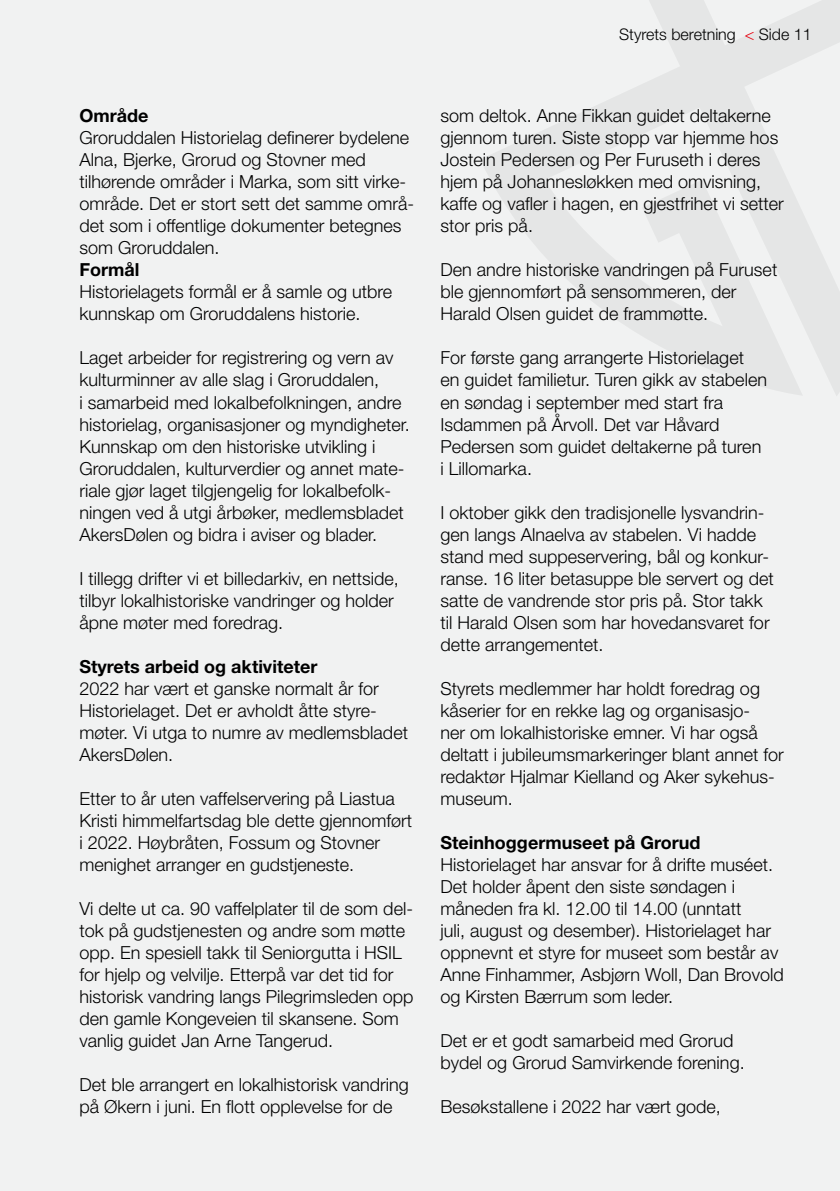
<style>
.page{position:relative;width:840px;height:1191px;background:#fff}
.page>*{position:absolute;margin:0;border:0;box-sizing:border-box;transform-origin:0 0}
.t1{font:300 18px/22px "Helvetica Neue LT Std";color:#000}
.t2{font:700 18px "Helvetica Neue LT Std";color:#000}
.t3{font:300 16px "Helvetica Neue LT Std";color:#000}
.s1{color:#e7000e}
</style>
<div class="page">
<div style="left:0;top:0;width:839px;height:1191px;background:#f1f2f2"></div>
<svg style="left:481px;top:0;width:358px;height:396px"></svg>
<svg style="left:481px;top:0;width:104px;height:113px"></svg>
<p class="t2" style="left:79px;top:105px;width:70px">Område</p>
<p class="t1" style="left:79px;top:127px;width:331px">Groruddalen Historielag definerer bydelene<br>Alna, Bjerke, Grorud og Stovner med</p>
<p class="t1" style="left:79px;top:171px;width:336px">tilhørende områder i Marka, som sitt virke&shy;område. Det er stort sett det samme områ&shy;det som i offentlige dokumenter betegnes som Groruddalen.</p>
<p class="t2" style="left:79px;top:259px;width:61px">Formål</p>
<p class="t1" style="left:79px;top:281px;width:314px">Historielagets formål er å samle og utbre</p>
<p class="t1" style="left:79px;top:303px;width:282px">kunnskap om Groruddalens historie.</p>
<p class="t1" style="left:79px;top:347px;width:315px">Laget arbeider for registrering og vern av kulturminner av alle slag i Groruddalen,</p>
<p class="t1" style="left:79px;top:391px;width:332px">i samarbeid med lokalbefolkningen, andre historielag, organisasjoner og myndigheter.<br>Kunnskap om den historiske utvikling i</p>
<p class="t1" style="left:79px;top:457px;width:326px">Groruddalen, kulturverdier og annet mate&shy;riale gjør laget tilgjengelig for lokalbefolk-</p>
<p class="t1" style="left:79px;top:501px;width:326px">ningen ved å utgi årbøker, medlemsbladet<br>AkersDølen og bidra i aviser og blader.</p>
<p class="t1" style="left:79px;top:567px;width:321px">I tillegg drifter vi et billedarkiv, en nettside, tilbyr lokalhistoriske vandringer og holder</p>
<p class="t1" style="left:79px;top:611px;width:205px">åpne møter med foredrag.</p>
<p class="t2" style="left:79px;top:655px;width:239px">Styrets arbeid og aktiviteter</p>
<p class="t1" style="left:79px;top:677px;width:301px">2022 har vært et ganske normalt år for</p>
<p class="t1" style="left:79px;top:699px;width:330px">Historielaget. Det er avholdt åtte styre&shy;møter. Vi utga to numre av medlemsbladet<br>AkersDølen.</p>
<p class="t1" style="left:79px;top:787px;width:334px">Etter to år uten vaffelservering på Liastua<br>Kristi himmelfartsdag ble dette gjennomført</p>
<p class="t1" style="left:79px;top:831px;width:302px">i 2022. Høybråten, Fossum og Stovner</p>
<p class="t1" style="left:79px;top:853px;width:276px">menighet arranger en gudstjeneste.</p>
<p class="t1" style="left:79px;top:897px;width:335px">Vi delte ut ca. 90 vaffelplater til de som del&shy;tok på gudstjenesten og andre som møtte opp. En spesiell takk til Seniorgutta i HSIL for hjelp og velvilje. Etterpå var det tid for historisk vandring langs Pilegrimsleden opp den gamle Kongeveien til skansene. Som vanlig guidet Jan Arne Tangerud.</p>
<p class="t1" style="left:79px;top:1073px;width:331px">Det ble arrangert en lokalhistorisk vandring på Økern i juni. En flott opplevelse for de</p>
<p class="t3" style="left:619px;top:24px;width:194px">Styrets beretning <span class="s1">&lt;</span> Side 11</p>
<p class="t1" style="left:440px;top:105px;width:332px">som deltok. Anne Fikkan guidet deltakerne</p>
<p class="t1" style="left:440px;top:127px;width:339px">gjennom turen. Siste stopp var hjemme hos<br>Jostein Pedersen og Per Furuseth i deres</p>
<p class="t1" style="left:440px;top:171px;width:322px">hjem på Johannesløkken med omvisning,</p>
<p class="t1" style="left:440px;top:193px;width:344px">kaffe og vafler i hagen, en gjestfrihet vi setter stor pris på.</p>
<p class="t1" style="left:440px;top:259px;width:338px">Den andre historiske vandringen på Furuset ble gjennomført på sensommeren, der</p>
<p class="t1" style="left:440px;top:303px;width:269px">Harald Olsen guidet de frammøtte.</p>
<p class="t1" style="left:440px;top:347px;width:305px">For første gang arrangerte Historielaget</p>
<p class="t1" style="left:440px;top:369px;width:328px">en guidet familietur. Turen gikk av stabelen</p>
<p class="t1" style="left:440px;top:391px;width:284px">en søndag i september med start fra</p>
<p class="t1" style="left:440px;top:413px;width:280px">Isdammen på Årvoll. Det var Håvard</p>
<p class="t1" style="left:440px;top:435px;width:322px">Pedersen som guidet deltakerne på turen</p>
<p class="t1" style="left:440px;top:457px;width:93px">i Lillomarka.</p>
<p class="t1" style="left:440px;top:501px;width:325px">I oktober gikk den tradisjonelle lysvandrin&shy;gen langs Alnaelva av stabelen. Vi hadde</p>
<p class="t1" style="left:440px;top:545px;width:330px">stand med suppeservering, bål og konkur-</p>
<p class="t1" style="left:440px;top:567px;width:334px">ranse. 16 liter betasuppe ble servert og det satte de vandrende stor pris på. Stor takk</p>
<p class="t1" style="left:440px;top:611px;width:330px">til Harald Olsen som har hovedansvaret for</p>
<p class="t1" style="left:440px;top:633px;width:164px">dette arrangementet.</p>
<p class="t1" style="left:440px;top:677px;width:345px">Styrets medlemmer har holdt foredrag og kåserier for en rekke lag og organisasjo-<br>ner om lokalhistoriske emner. Vi har også deltatt i jubileumsmarkeringer blant annet for redaktør Hjalmar Kielland og Aker sykehus&shy;museum.</p>
<p class="t2" style="left:440px;top:831px;width:261px">Steinhoggermuseet på Grorud</p>
<p class="t1" style="left:440px;top:853px;width:334px">Historielaget har ansvar for å drifte muséet.</p>
<p class="t1" style="left:440px;top:875px;width:344px">Det holder åpent den siste søndagen i måneden fra kl. 12.00 til 14.00 (unntatt<br>juli, august og desember). Historielaget har oppnevnt et styre for museet som består av Anne Finhammer, Asbjørn Woll, Dan Brovold og Kirsten Bærrum som leder.</p>
<p class="t1" style="left:440px;top:1029px;width:294px">Det er et godt samarbeid med Grorud</p>
<p class="t1" style="left:440px;top:1051px;width:305px">bydel og Grorud Samvirkende forening.</p>
<p class="t1" style="left:440px;top:1095px;width:282px">Besøkstallene i 2022 har vært gode,</p>
</div>
